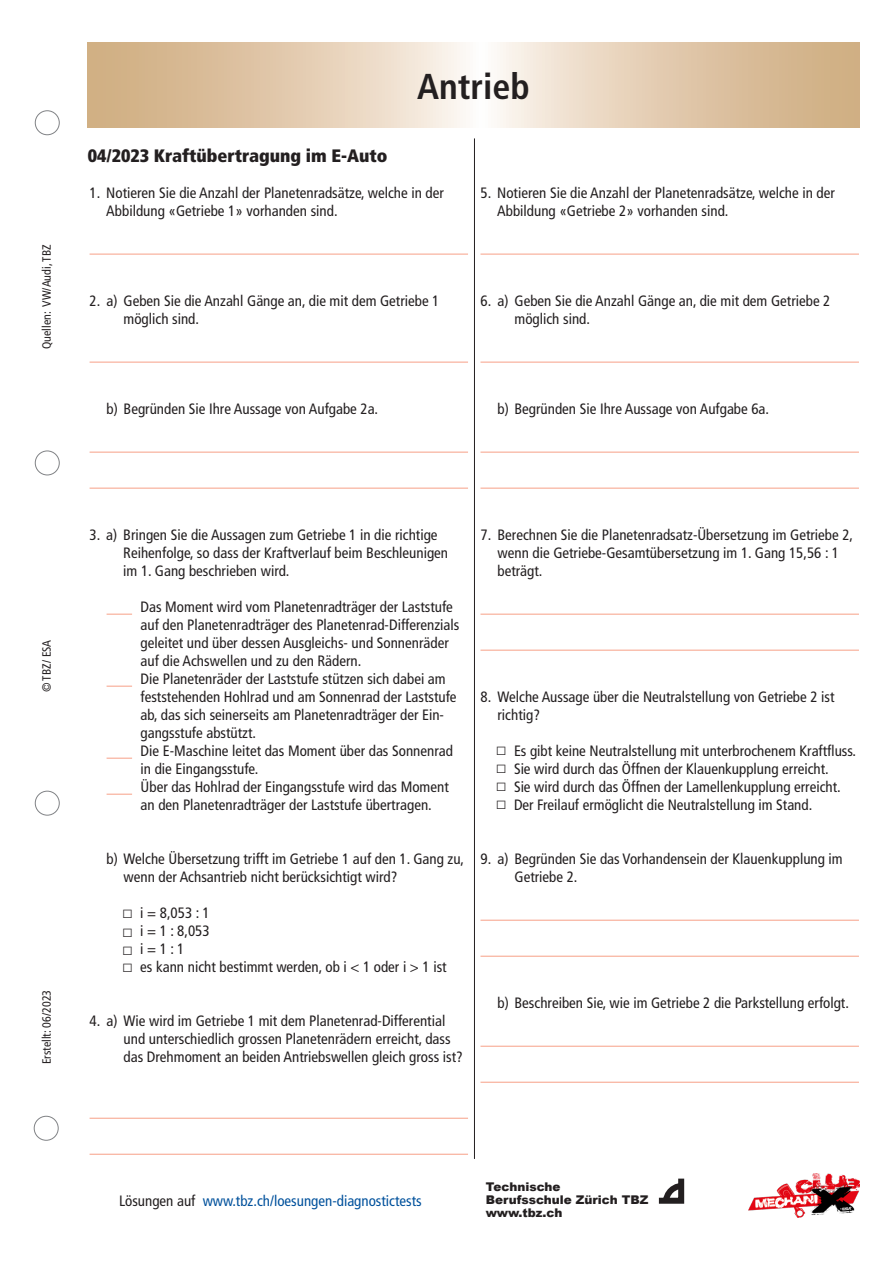
<style>
.page{position:relative;width:893px;height:1263px;background:#fff}
.page>*{position:absolute;margin:0;border:0;box-sizing:border-box;transform-origin:0 0}
.t1{font:700 condensed 36px "Frutiger LT Std";color:#231f20}
.t2{font:900 condensed 18px "Frutiger LT Std";color:#231f20}
.Fliesstext_ohne{font:18px "Arial";color:#231f20}
.Text{font:condensed 15px/18px "Frutiger LT Std";color:#231f20}
.t3{font:condensed 15px "Frutiger LT Std";color:#00519c}
.t4{font:condensed 12px "Frutiger LT Std";color:#231f20}
.t5{font:900 12px/12.8px "Arial";color:#231f20}
.s1{color:#231f20}
</style>
<div class="page">
<div style="left:35px;top:111px;width:24px;height:24px;border:1px solid #808285;border-radius:50%"></div>
<div style="left:35px;top:451px;width:24px;height:24px;border:1px solid #808285;border-radius:50%"></div>
<div style="left:35px;top:791px;width:24px;height:24px;border:1px solid #808285;border-radius:50%"></div>
<div style="left:34px;top:1116px;width:24px;height:24px;border:1px solid #808285;border-radius:50%"></div>
<hr style="left:474px;top:138px;width:1px;height:1021px;background:#231f20">
<svg style="left:658px;top:1178px;width:27px;height:26px"></svg>
<img style="left:749px;top:1173px;width:110px;height:44px">
<svg style="left:87px;top:43px;width:773px;height:85px;background:#e3cdb2"></svg>
<hr style="left:90px;top:452px;width:378px;height:1px;background:#f7a087">
<hr style="left:90px;top:488px;width:378px;height:1px;background:#f7a087">
<hr style="left:480px;top:452px;width:379px;height:1px;background:#f7a087">
<hr style="left:480px;top:488px;width:379px;height:1px;background:#f7a087">
<hr style="left:480px;top:614px;width:379px;height:1px;background:#f7a087">
<hr style="left:480px;top:650px;width:379px;height:1px;background:#f7a087">
<hr style="left:480px;top:920px;width:379px;height:1px;background:#f7a087">
<hr style="left:480px;top:956px;width:379px;height:1px;background:#f7a087">
<hr style="left:480px;top:1046px;width:379px;height:1px;background:#f7a087">
<hr style="left:480px;top:1082px;width:379px;height:1px;background:#f7a087">
<hr style="left:90px;top:362px;width:378px;height:1px;background:#f7a087">
<hr style="left:480px;top:362px;width:379px;height:1px;background:#f7a087">
<hr style="left:90px;top:254px;width:378px;height:1px;background:#f7a087">
<hr style="left:480px;top:254px;width:379px;height:1px;background:#f7a087">
<svg style="left:107px;top:614px;width:25px;height:1px"></svg>
<svg style="left:107px;top:686px;width:25px;height:1px"></svg>
<svg style="left:107px;top:758px;width:25px;height:1px"></svg>
<svg style="left:107px;top:794px;width:25px;height:1px"></svg>
<hr style="left:90px;top:1118px;width:378px;height:1px;background:#f7a087">
<hr style="left:90px;top:1154px;width:378px;height:1px;background:#f7a087">
<p class="t4" style="left:40px;top:349px;width:106px;rotate:-90deg">Quellen: VW/Audi, TBZ</p>
<p class="t2" style="left:88px;top:145px;width:301px">04/2023 Kraftübertragung im E-Auto</p>
<h1 class="t1" style="left:417px;top:65px;width:114px">Antrieb</h1>
<p class="Text" style="left:90px;top:184px;width:356px">1. Notieren Sie die Anzahl der Planetenradsätze, welche in der</p>
<p class="Text" style="left:480px;top:184px;width:356px">5. Notieren Sie die Anzahl der Planetenradsätze, welche in der</p>
<p class="Text" style="left:106px;top:202px;width:233px">Abbildung «Getriebe 1» vorhanden sind.</p>
<p class="Text" style="left:497px;top:202px;width:233px">Abbildung «Getriebe 2» vorhanden sind.</p>
<p class="Text" style="left:90px;top:292px;width:351px">2. a) Geben Sie die Anzahl Gänge an, die mit dem Getriebe 1</p>
<p class="Text" style="left:480px;top:292px;width:351px">6. a) Geben Sie die Anzahl Gänge an, die mit dem Getriebe 2</p>
<p class="Text" style="left:124px;top:310px;width:77px">möglich sind.</p>
<p class="Text" style="left:514px;top:310px;width:77px">möglich sind.</p>
<p class="Text" style="left:107px;top:400px;width:273px">b) Begründen Sie Ihre Aussage von Aufgabe 2a.</p>
<p class="Text" style="left:497px;top:400px;width:273px">b) Begründen Sie Ihre Aussage von Aufgabe 6a.</p>
<p class="t4" style="left:40px;top:692px;width:54px;rotate:-90deg">© TBZ/ ESA</p>
<p class="t4" style="left:40px;top:1064px;width:76px;rotate:-90deg">Erstellt: 06/2023</p>
<p class="Text" style="left:90px;top:526px;width:349px">3. a) Bringen Sie die Aussagen zum Getriebe 1 in die richtige</p>
<p class="Text" style="left:123px;top:544px;width:326px">Reihenfolge, so dass der Kraftverlauf beim Beschleunigen</p>
<p class="Text" style="left:123px;top:562px;width:168px">im 1. Gang beschrieben wird.</p>
<p class="Text" style="left:141px;top:598px;width:320px">Das Moment wird vom Planetenradträger der Laststufe auf den Planetenradträger des Planetenrad-Differenzials geleitet und über dessen Ausgleichs- und Sonnenräder auf die Achswellen und zu den Rädern.</p>
<p class="Text" style="left:141px;top:670px;width:307px">Die Planetenräder der Laststufe stützen sich dabei am</p>
<p class="Text" style="left:141px;top:688px;width:317px">feststehenden Hohlrad und am Sonnenrad der Laststufe ab, das sich seinerseits am Planetenradträger der Ein&shy;gangsstufe abstützt.</p>
<p class="Text" style="left:141px;top:742px;width:314px">Die E-Maschine leitet das Moment über das Sonnenrad</p>
<p class="Text" style="left:141px;top:760px;width:119px">in die Eingangsstufe.</p>
<p class="Text" style="left:141px;top:778px;width:310px">Über das Hohlrad der Eingangsstufe wird das Moment</p>
<p class="Text" style="left:141px;top:796px;width:293px">an den Planetenradträger der Laststufe übertragen.</p>
<p class="Text" style="left:107px;top:850px;width:359px">b) Welche Übersetzung trifft im Getriebe 1 auf den 1. Gang zu,</p>
<p class="Text" style="left:124px;top:868px;width:275px">wenn der Achsantrieb nicht berücksichtigt wird?</p>
<p class="Fliesstext_ohne" style="left:122px;top:900px;width:12px">□</p>
<p class="Fliesstext_ohne" style="left:122px;top:918px;width:12px">□</p>
<p class="Fliesstext_ohne" style="left:122px;top:937px;width:12px">□</p>
<p class="Fliesstext_ohne" style="left:122px;top:954px;width:12px">□</p>
<p class="Text" style="left:140px;top:904px;width:71px">i = 8,053 : 1</p>
<p class="Text" style="left:140px;top:922px;width:71px">i = 1 : 8,053</p>
<p class="Text" style="left:140px;top:940px;width:46px">i = 1 : 1</p>
<p class="Text" style="left:140px;top:958px;width:308px">es kann nicht bestimmt werden, ob i &lt; 1 oder i &gt; 1 ist</p>
<p class="Text" style="left:90px;top:1012px;width:357px">4. a) Wie wird im Getriebe 1 mit dem Planetenrad-Differential</p>
<p class="Text" style="left:124px;top:1030px;width:341px">und unterschiedlich grossen Planetenrädern erreicht, dass das Drehmoment an beiden Antriebswellen gleich gross ist?</p>
<p class="Text" style="left:480px;top:526px;width:374px">7. Berechnen Sie die Planetenradsatz-Übersetzung im Getriebe 2,</p>
<p class="Text" style="left:497px;top:544px;width:343px">wenn die Getriebe-Gesamtübersetzung im 1. Gang 15,56 : 1 beträgt.</p>
<p class="Text" style="left:480px;top:688px;width:356px">8. Welche Aussage über die Neutralstellung von Getriebe 2 ist</p>
<p class="Text" style="left:497px;top:706px;width:44px">richtig?</p>
<p class="Fliesstext_ohne" style="left:496px;top:736px;width:12px">□</p>
<p class="Fliesstext_ohne" style="left:496px;top:755px;width:12px">□</p>
<p class="Fliesstext_ohne" style="left:496px;top:773px;width:12px">□</p>
<p class="Fliesstext_ohne" style="left:496px;top:790px;width:12px">□</p>
<p class="Text" style="left:514px;top:742px;width:344px">Es gibt keine Neutralstellung mit unterbrochenem Kraftfluss.</p>
<p class="Text" style="left:514px;top:760px;width:316px">Sie wird durch das Öffnen der Klauenkupplung erreicht.</p>
<p class="Text" style="left:514px;top:778px;width:328px">Sie wird durch das Öffnen der Lamellenkupplung erreicht.<br>Der Freilauf ermöglicht die Neutralstellung im Stand.</p>
<p class="Text" style="left:480px;top:850px;width:364px">9. a) Begründen Sie das Vorhandensein der Klauenkupplung im</p>
<p class="Text" style="left:514px;top:868px;width:64px">Getriebe 2.</p>
<p class="Text" style="left:497px;top:994px;width:353px">b) Beschreiben Sie, wie im Getriebe 2 die Parkstellung erfolgt.</p>
<p class="t3" style="left:119px;top:1192px;width:304px"><span class="s1">Lösungen auf</span> www.tbz.ch/loesungen-diagnostictests</p>
<p class="t5" style="left:486px;top:1180px;width:164px">Technische<br>Berufsschule Zürich TBZ www.tbz.ch</p>
</div>
